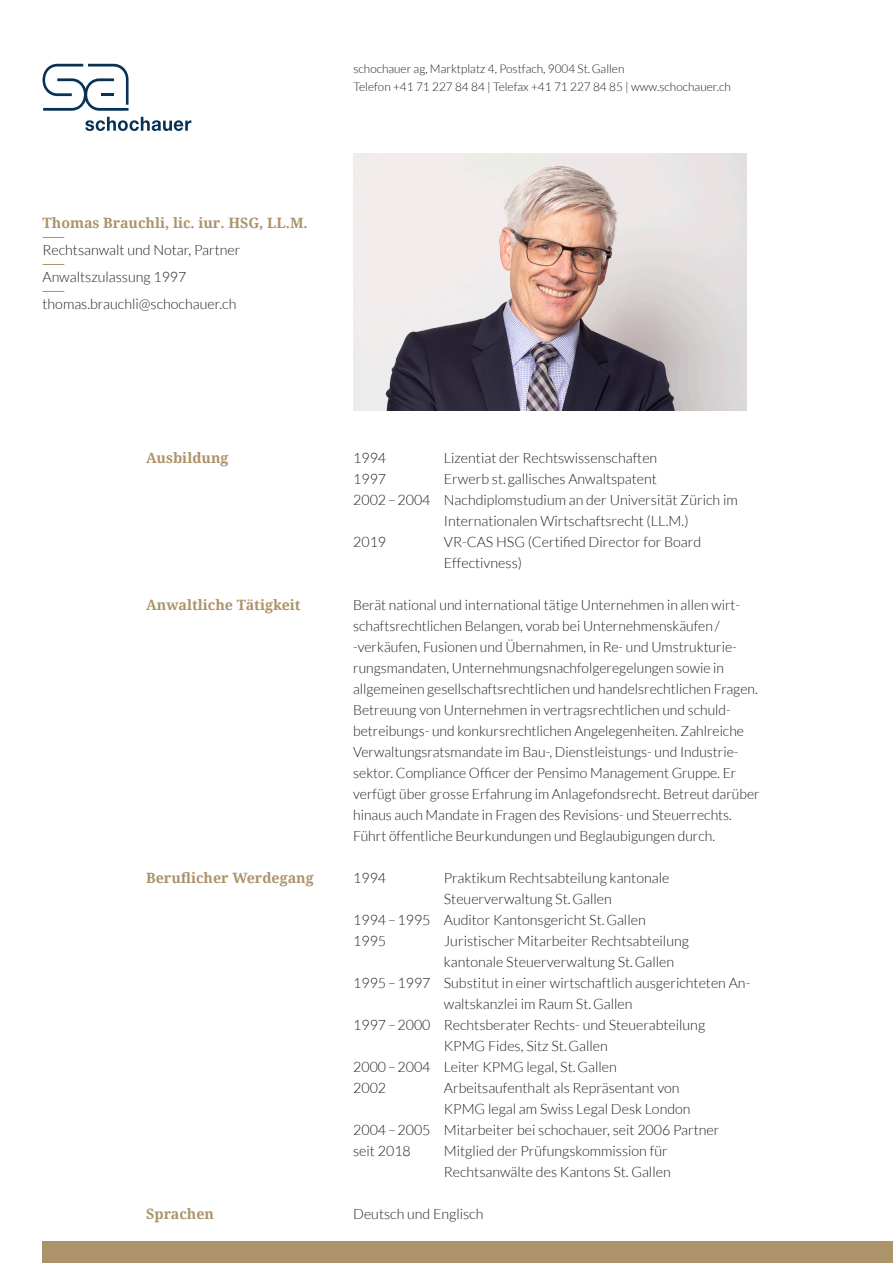
<style>
.page{position:relative;width:893px;height:1263px;background:#fff}
.page>*{position:absolute;margin:0;border:0;box-sizing:border-box;transform-origin:0 0}
.Grundtext{font:300 14.25px/21px "Lato";color:#231f20}
.Grundtext-2{font:700 14.25px "Noto Serif";color:#ac936a}
.pers_daten{font:300 14.25px "Lato";color:#231f20}
.t1{font:300 12px/18px "Lato";color:#231f20}
</style>
<div class="page">
<svg style="left:43px;top:64px;width:86px;height:47px"></svg>
<svg style="left:85px;top:117px;width:106px;height:14px"></svg>
<div style="left:43px;top:1242px;width:850px;height:21px;background:#ac936a"></div>
<svg style="left:43px;top:237px;width:21px;height:1px"></svg>
<svg style="left:43px;top:264px;width:21px;height:1px"></svg>
<svg style="left:43px;top:291px;width:21px;height:1px"></svg>
<img style="left:353px;top:153px;width:394px;height:257px">
<p class="t1" style="left:353px;top:60px;width:379px">schochauer ag, Marktplatz 4, Postfach, 9004 St.Gallen<br>Telefon +41 71 227 84 84 | Telefax +41 71 227 84 85 | www.schochauer.ch</p>
<p class="Grundtext-2" style="left:43px;top:213px;width:267px">Thomas Brauchli, lic. iur. HSG, LL.M.</p>
<p class="pers_daten" style="left:43px;top:242px;width:200px">Rechtsanwalt und Notar, Partner</p>
<p class="pers_daten" style="left:43px;top:269px;width:145px">Anwaltszulassung 1997</p>
<p class="pers_daten" style="left:43px;top:296px;width:195px">thomas.brauchli@schochauer.ch</p>
<p class="Grundtext-2" style="left:146px;top:448px;width:84px">Ausbildung</p>
<p class="Grundtext" style="left:353px;top:447px;width:35px">1994</p>
<p class="Grundtext" style="left:444px;top:447px;width:215px">Lizentiat der Rechtswissenschaften</p>
<p class="Grundtext" style="left:353px;top:468px;width:35px">1997</p>
<p class="Grundtext" style="left:444px;top:468px;width:215px">Erwerb st. gallisches Anwaltspatent</p>
<p class="Grundtext" style="left:353px;top:489px;width:386px">2002–2004 Nachdiplomstudium an der Universität Zürich im</p>
<p class="Grundtext" style="left:444px;top:510px;width:246px">Internationalen Wirtschaftsrecht (LL.M.)</p>
<p class="Grundtext" style="left:353px;top:531px;width:35px">2019</p>
<p class="Grundtext" style="left:444px;top:531px;width:259px">VR-CAS HSG (Certified Director for Board<br>Effectivness)</p>
<p class="Grundtext-2" style="left:146px;top:595px;width:156px">Anwaltliche Tätigkeit</p>
<p class="Grundtext" style="left:353px;top:594px;width:408px">Berät national und international tätige Unternehmen in allen wirt&shy;schaftsrechtlichen Belangen, vorab bei Unternehmenskäufen/ -verkäufen, Fusionen und Übernahmen, in Re- und Umstrukturie&shy;rungsmandaten, Unternehmungsnachfolgeregelungen sowie in allgemeinen gesellschaftsrechtlichen und handelsrechtlichen Fragen.<br>Betreuung von Unternehmen in vertragsrechtlichen und schuld&shy;betreibungs- und konkursrechtlichen Angelegenheiten. Zahlreiche Verwaltungsratsmandate im Bau-, Dienstleistungs- und Industrie&shy;sektor. Compliance Officer der Pensimo Management Gruppe. Er verfügt über grosse Erfahrung im Anlagefondsrecht. Betreut darüber hinaus auch Mandate in Fragen des Revisions- und Steuerrechts.<br>Führt öffentliche Beurkundungen und Beglaubigungen durch.</p>
<p class="Grundtext-2" style="left:146px;top:868px;width:169px">Beruflicher Werdegang</p>
<p class="Grundtext" style="left:353px;top:867px;width:35px">1994</p>
<p class="Grundtext" style="left:444px;top:867px;width:227px">Praktikum Rechtsabteilung kantonale<br>Steuerverwaltung St.Gallen</p>
<p class="Grundtext" style="left:353px;top:909px;width:294px">1994–1995 Auditor Kantonsgericht St.Gallen</p>
<p class="Grundtext" style="left:353px;top:930px;width:35px">1995</p>
<p class="Grundtext" style="left:444px;top:930px;width:247px">Juristischer Mitarbeiter Rechtsabteilung kantonale Steuerverwaltung St.Gallen</p>
<p class="Grundtext" style="left:444px;top:972px;width:308px;text-indent:-91px">1995–1997 Substitut in einer wirtschaftlich ausgerichteten An&shy;waltskanzlei im Raum St.Gallen</p>
<p class="Grundtext" style="left:353px;top:1014px;width:353px;text-align:center">1997–2000 Rechtsberater Rechts- und Steuerabteilung<br>KPMG Fides, Sitz St.Gallen</p>
<p class="Grundtext" style="left:353px;top:1056px;width:265px">2000–2004 Leiter KPMG legal, St.Gallen</p>
<p class="Grundtext" style="left:353px;top:1077px;width:35px">2002</p>
<p class="Grundtext" style="left:444px;top:1077px;width:248px">Arbeitsaufenthalt als Repräsentant von<br>KPMG legal am Swiss Legal Desk London</p>
<p class="Grundtext" style="left:353px;top:1119px;width:368px">2004–2005 Mitarbeiter bei schochauer, seit 2006 Partner</p>
<p class="Grundtext" style="left:353px;top:1140px;width:59px">seit 2018</p>
<p class="Grundtext" style="left:444px;top:1140px;width:225px">Mitglied der Prüfungskommission für</p>
<p class="Grundtext" style="left:444px;top:1161px;width:228px">Rechtsanwälte des Kantons St. Gallen</p>
<p class="Grundtext-2" style="left:146px;top:1204px;width:69px">Sprachen</p>
<p class="Grundtext" style="left:353px;top:1203px;width:132px">Deutsch und Englisch</p>
</div>
